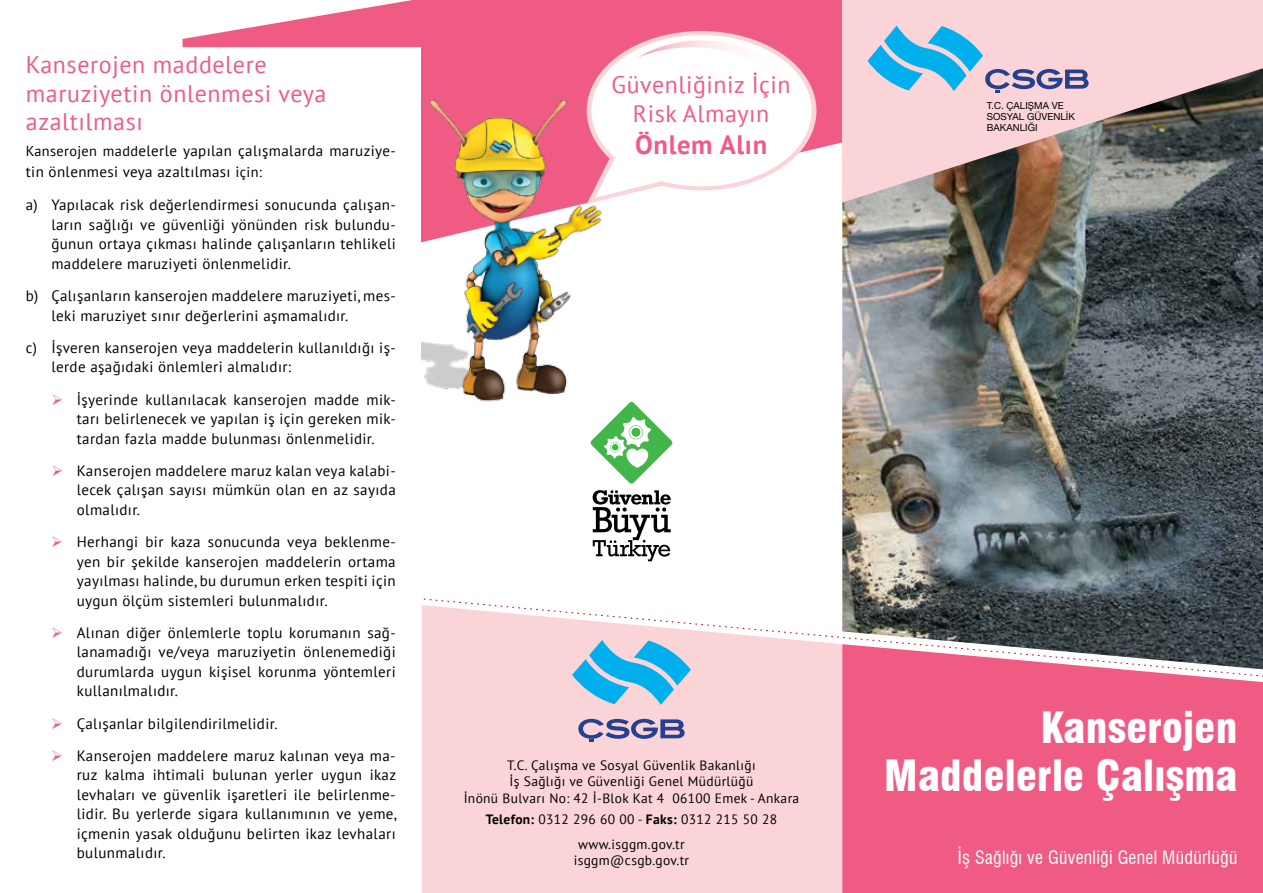
<style>
.page{position:relative;width:1263px;height:893px;background:#fff}
.page>*{position:absolute;margin:0;border:0;box-sizing:border-box;transform-origin:0 0}
.t1{font:900 condensed 42px/48px "Swiss 721 BT";letter-spacing:.005em;color:#fff;text-align:right}
.t2{font:700 26.55px "PT Sans";letter-spacing:.025em;color:#f05b83}
.t3{font:24px/28.5px "PT Sans";letter-spacing:.025em;color:#f05b83}
.t4{font:23.85px/28.7px "PT Sans";letter-spacing:.025em;color:#f05b83;text-align:center}
.t5{font:condensed 18px "Swiss 721 BT";letter-spacing:.015em;color:#fff}
.t6{font:15px/19.5px "PT Sans";letter-spacing:.025em;color:#000;text-align:justify}
.t7{font:13.5px/16.5px "PT Sans";letter-spacing:.025em;color:#000;text-align:center}
.t8{font:9.75px/10.9px "Helvetica Neue";color:#000}
.s1{font-size:14.25px}
.s2{color:#f05b83}
.s3{font-weight:700}
</style>
<div class="page">
<div style="left:422px;top:678px;width:420px;height:215px;background:#fbd4d8"></div>
<img style="left:842px;top:203px;width:421px;height:355px">
<div style="left:842px;top:678px;width:421px;height:215px;background:#f05b83"></div>
<svg style="left:422px;top:558px;width:841px;height:120px"></svg>
<div style="left:421px;top:0;width:421px;height:149px;background:#f05b83"></div>
<svg style="left:842px;top:0;width:421px;height:203px;fill:#fbd4d8"></svg>
<svg style="left:183px;top:0;width:238px;height:47px"></svg>
<svg style="left:590px;top:402px;width:83px;height:82px"></svg>
<svg style="left:593px;top:490px;width:78px;height:71px"></svg>
<svg style="left:587px;top:31px;width:229px;height:166px"></svg>
<img style="left:421px;top:79px;width:196px;height:329px">
<svg style="left:572px;top:640px;width:119px;height:65px"></svg>
<svg style="left:578px;top:719px;width:107px;height:23px"></svg>
<svg style="left:867px;top:26px;width:222px;height:66px"></svg>
<h3 class="t3" style="left:26px;top:50px;width:302px">Kanserojen maddelere maruziyetin önlenmesi veya azaltılması</h3>
<p class="t6" style="left:26px;top:139px;width:371px;line-height:21px"><span class="s1">Kanserojen madd</span>elerle yapılan çalışmalarda maruziye&shy;tin önlenmesi veya azaltılması i<span class="s1">çin:</span></p>
<p class="t6" style="left:51px;top:195px;width:346px;text-indent:-26px">a) Yapılacak risk değerlendirmesi sonucunda çalışan&shy;ların sağlığı ve güvenliği yönünden risk bulundu&shy;ğunun ortaya çıkması halinde çalışanların tehlikeli maddelere maruziyeti önlenmelidir.</p>
<p class="t6" style="left:51px;top:286px;width:346px;text-indent:-26px">b) Çalışanların kanserojen maddelere maruziyeti, mes&shy;leki maruziyet sınır değerlerini aşmamalıdır.</p>
<p class="t6" style="left:51px;top:337px;width:346px;text-indent:-26px">c) İşveren kanserojen veya maddelerin kullanıldığı iş&shy;lerde aşağıdaki önlemleri almalıdır:</p>
<p class="t6" style="left:77px;top:389px;width:320px;text-indent:-25px"><span class="s2">➢</span> İşyerinde kullanılacak kanserojen madde mik&shy;tarı belirlenecek ve yapılan iş için gereken mik&shy;tardan fazla madde bulunması önlenmelidir.</p>
<p class="t6" style="left:77px;top:460px;width:320px;text-indent:-26px"><span class="s2">➢</span> Kanserojen maddelere maruz kalan veya kalabi&shy;lecek çalışan sayısı mümkün olan en az sayıda olmalıdır.</p>
<p class="t6" style="left:77px;top:532px;width:320px;text-indent:-26px"><span class="s2">➢</span> Herhangi bir kaza sonucunda veya beklenme&shy;yen bir şekilde kanserojen maddelerin ortama yayılması halinde, bu durumun erken tespiti için uygun ölçüm sistemleri bulunmalıdır.</p>
<p class="t6" style="left:77px;top:622px;width:320px;text-indent:-26px"><span class="s2">➢</span> Alınan diğer önlemlerle toplu korumanın sağ&shy;lanamadığı ve/veya maruziyetin önlenemediği durumlarda uygun kişisel korunma yöntemleri kullanılmalıdır.</p>
<p class="t6" style="left:51px;top:713px;width:228px"><span class="s2">➢</span> Çalışanlar bilgilendirilmelidir.</p>
<p class="t6" style="left:77px;top:745px;width:322px;text-indent:-26px"><span class="s2">➢</span> Kanserojen maddelere maruz kalınan veya ma&shy;ruz kalma ihtimali bulunan yerler uygun ikaz levhaları ve güvenlik işaretleri ile belirlenme&shy;lidir. Bu yerlerde sigara kullanımının ve yeme, içmenin yasak olduğunu belirten ikaz levhaları bulunmalıdır.</p>
<h3 class="t4" style="left:611px;top:70px;width:181px">Güvenliğiniz İçin<br>Risk Almayın</h3>
<h2 class="t2" style="left:635px;top:127px;width:134px">Önlem Alın</h2>
<p class="t7" style="left:464px;top:757px;width:337px">T.C. Çalışma ve Sosyal Güvenlik Bakanlığı<br>İş Sağlığı ve Güvenliği Genel Müdürlüğü<br>İnönü Bulvarı No: 42 İ-Blok Kat 4 06100 Emek - Ankara</p>
<p class="t7" style="left:486px;top:806px;width:293px;line-height:25px"><span class="s3">Telefon:</span> 0312 296 60 00 - <span class="s3">Faks:</span> 0312 215 50 28 www.isggm.gov.tr</p>
<p class="t7" style="left:574px;top:852px;width:117px">isggm@csgb.gov.tr</p>
<p class="t8" style="left:987px;top:100px;width:89px">T.C. ÇALIŞMA VE<br>SOSYAL GÜVENLİK<br>BAKANLIĞI</p>
<h1 class="t1" style="left:884px;top:704px;width:355px">Kanserojen<br>Maddelerle Çalışma</h1>
<p class="t5" style="left:958px;top:847px;width:281px">İş Sağlığı ve Güvenliği Genel Müdürlüğü</p>
</div>
